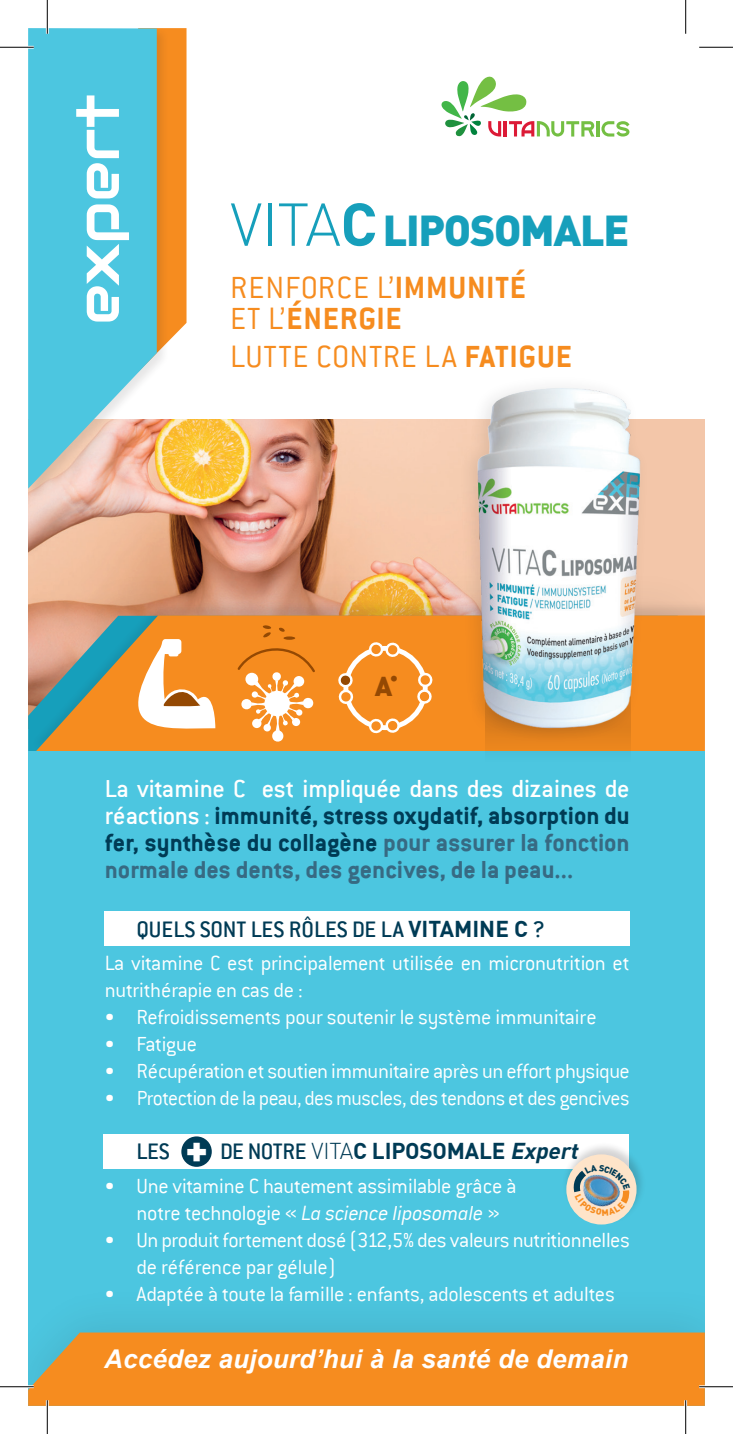
<style>
.page{position:relative;width:733px;height:1434px;background:#fff}
.page>*{position:absolute;margin:0;border:0;box-sizing:border-box;transform-origin:0 0}
.t1{font:900 42.75px "DINOT";letter-spacing:-.03em;color:#169fbb}
.t2{font:700 33.75px/31.5px "Conduit ITC";letter-spacing:.025em;color:#f68c1f}
.t3{font:300 33.75px "Conduit ITC";letter-spacing:.025em;color:#f68c1f}
.t4{font:700 27px/27px "Conduit ITC";color:#376a83;text-align:justify}
.t5{font:900 27px "DINOT";color:#944903}
.t6{font:italic 700 25.88px "Arial";letter-spacing:.01em;color:#fff}
.t7{font:500 24.75px "Conduit ITC";color:#003b55}
.t8{font:300 22.5px/27px "Conduit ITC";letter-spacing:-.015em;color:#fff}
.t9{font:700 22.5px "DIN Offc";letter-spacing:-.01em;color:#003b55}
.s1{font-family:"DIN Offc";font-weight:300;font-size:59.4px}
.s2{font-family:"DIN Offc";font-weight:700;font-size:59.4px}
.s3{font-weight:300}
.s4{font-weight:700}
.s5{font-weight:500;color:#fff}
.s6{color:#003b55}
.s7{font-family:"DIN Offc";font-weight:700;font-size:22.5px}
.s8{font-family:"Conduit ITC";font-weight:500;font-size:24.75px}
.s9{font-family:"DINOT";font-weight:900;font-size:40.5px;color:#fff}
.s10{font-style:italic}
</style>
<div class="page">
<img style="left:28px;top:419px;width:429px;height:147px">
<div style="left:521px;top:419px;width:183px;height:353px;background:#f3c6a9"></div>
<div style="left:28px;top:566px;width:676px;height:221px;background:#231f20;opacity:.11"></div>
<div style="left:30px;top:601px;width:674px;height:151px;background:#231f20;opacity:.11"></div>
<svg style="left:36px;top:615px;width:668px;height:136px;background:#de9039"></svg>
<hr style="left:596px;top:121px;width:3px;height:16px;background:#74bf43">
<svg style="left:601px;top:121px;width:28px;height:16px"></svg>
<svg style="left:441px;top:76px;width:153px;height:61px"></svg>
<div style="left:169px;top:28px;width:17px;height:313px;background:#f68c1f"></div>
<div style="left:28px;top:28px;width:141px;height:472px;background:#231f20;opacity:.11"></div>
<svg style="left:28px;top:28px;width:129px;height:461px;background:#6bc6d8"></svg>
<svg style="left:76px;top:95px;width:53px;height:227px"></svg>
<div style="left:28px;top:751px;width:676px;height:655px;background:#4cc6e0"></div>
<div style="left:105px;top:911px;width:524px;height:34px;background:#fff"></div>
<div style="left:104px;top:1134px;width:524px;height:35px;background:#fff"></div>
<div style="left:181px;top:1136px;width:31px;height:31px;background:#003b55;border-radius:50%"></div>
<div style="left:28px;top:1283px;width:676px;height:123px;background:#4bc3dc"></div>
<div style="left:28px;top:1332px;width:676px;height:74px;background:#f68c1f"></div>
<svg style="left:484px;top:745px;width:146px;height:6px"></svg>
<div style="left:466px;top:673px;width:169px;height:72px;background:#231f20;opacity:.19"></div>
<div style="left:457px;top:374px;width:192px;height:369px;background:#231f20;opacity:.11"></div>
<img style="left:473px;top:382px;width:171px;height:353px">
<svg style="left:235px;top:625px;width:82px;height:117px;background:#f49d44"></svg>
<svg style="left:108px;top:639px;width:107px;height:98px"></svg>
<svg style="left:336px;top:671px;width:16px;height:35px"></svg>
<svg style="left:417px;top:671px;width:17px;height:35px"></svg>
<svg style="left:367px;top:719px;width:34px;height:16px"></svg>
<svg style="left:367px;top:640px;width:34px;height:17px"></svg>
<div style="left:561px;top:1141px;width:85px;height:85px;background:#231f20;opacity:.2"></div>
<div style="left:566px;top:1154px;width:70px;height:70px;background:#fee4c9;border-radius:50%"></div>
<img style="left:573px;top:1162px;width:56px;height:55px">
<hr style="left:0;top:46px;width:34px;height:3px;background:#fff">
<hr style="left:0;top:1385px;width:34px;height:3px;background:#fff">
<hr style="left:699px;top:1385px;width:33px;height:3px;background:#fff">
<hr style="left:46px;top:0;width:3px;height:34px;background:#fff">
<hr style="left:46px;top:1400px;width:3px;height:34px;background:#fff">
<hr style="left:684px;top:1400px;width:2px;height:34px;background:#fff">
<hr style="left:0;top:47px;width:34px;height:1px;background:#000">
<hr style="left:699px;top:47px;width:33px;height:1px;background:#000">
<hr style="left:0;top:1386px;width:34px;height:1px;background:#000">
<hr style="left:699px;top:1386px;width:33px;height:1px;background:#000">
<hr style="left:47px;top:0;width:1px;height:34px;background:#000">
<hr style="left:47px;top:1400px;width:1px;height:34px;background:#000">
<hr style="left:685px;top:0;width:1px;height:34px;background:#000">
<hr style="left:685px;top:1400px;width:1px;height:34px;background:#000">
<svg style="left:568px;top:1164px;width:65px;height:52px"></svg>
<h1 class="t1" style="left:230px;top:196px;width:400px"><span class="s1">VITA</span><span class="s2">C</span> LIPOSOMALE</h1>
<h2 class="t2" style="left:230px;top:271px;width:297px"><span class="s3">RENFORCE L’</span>IMMUNITÉ<br><span class="s3">ET L’</span>ÉNERGIE</h2>
<h2 class="t3" style="left:230px;top:338px;width:343px">LUTTE CONTRE LA <span class="s4">FATIGUE</span></h2>
<p class="t5" style="left:374px;top:664px;width:25px">A<sup>•</sup></p>
<p class="t4" style="left:105px;top:774px;width:526px"><span class="s5">La vitamine C est impliquée dans des dizaines de réactions :</span> <span class="s6">immunité, stress oxydatif, absorption du fer, synthèse du collagène</span> pour assurer la fonction normale des dents, des gencives, de la peau...</p>
<p class="t7" style="left:137px;top:915px;width:410px">QUELS SONT LES RÔLES DE LA <span class="s7">VITAMINE C</span> ?</p>
<p class="t8" style="left:105px;top:950px;width:526px">La vitamine C est principalement utilisée en micronutrition et nutrithérapie en cas de :</p>
<p class="t8" style="left:105px;top:1004px;width:493px">• Refroidissements pour soutenir le système immunitaire</p>
<p class="t8" style="left:105px;top:1031px;width:94px">• Fatigue</p>
<p class="t8" style="left:105px;top:1058px;width:526px">• Récupération et soutien immunitaire après un effort physique</p>
<p class="t8" style="left:105px;top:1085px;width:526px">• Protection de la peau, des muscles, des tendons et des gencives</p>
<p class="t9" style="left:137px;top:1136px;width:448px"><span class="s8">LES</span> <span class="s9">+</span> <span class="s8">DE NOTRE</span> <span class="s3">VITA</span>C LIPOSOMALE <span class="s10">Expert</span></p>
<p class="t8" style="left:137px;top:1172px;width:381px;text-indent:-32px">• Une vitamine C hautement assimilable grâce à notre technologie « <span class="s10">La science liposomale</span> »</p>
<p class="t8" style="left:137px;top:1226px;width:494px;text-indent:-32px">• Un produit fortement dosé (312,5% des valeurs nutritionnelles de référence par gélule)</p>
<p class="t8" style="left:105px;top:1280px;width:511px">• Adaptée à toute la famille : enfants, adolescents et adultes</p>
<p class="t6" style="left:104px;top:1342px;width:525px">Accédez aujourd’hui à la santé de demain</p>
</div>
